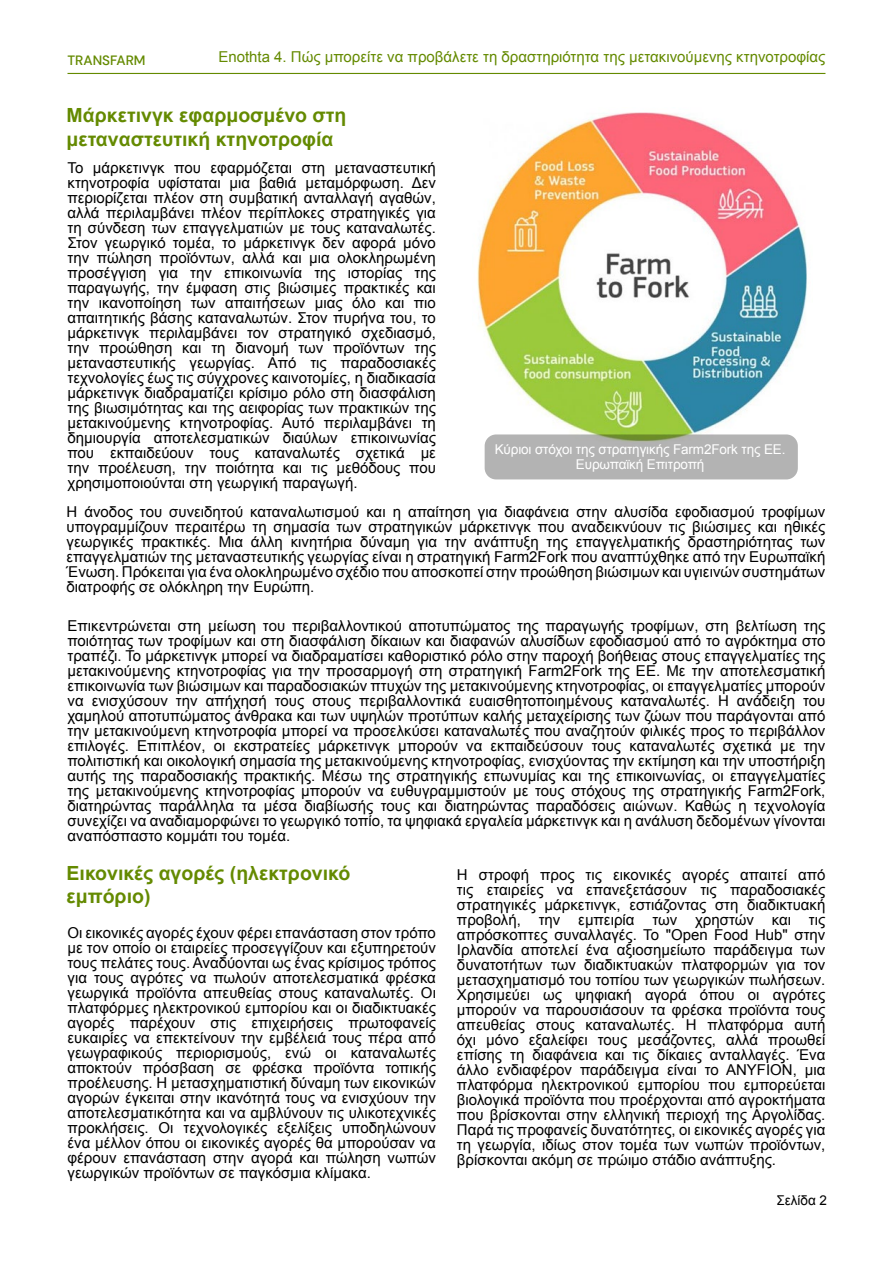
<style>
.page{position:relative;width:893px;height:1263px;background:#fff}
.page>*{position:absolute;margin:0;border:0;box-sizing:border-box;transform-origin:0 0}
.t1{font:700 19.5px/23.4px "Arial";color:#648a00}
.t2{font:15px/15px "Arial";color:#000;text-align:justify}
.t3{font:15px "Arial";color:#648a00}
.t4{font:13.5px/15px "Arial";letter-spacing:-.01em;color:#fff;text-align:center}
.t5{font:500 13.5px "DM Sans";color:#648a00}
.t6{font:13.5px "Arial";color:#000}
</style>
<div class="page">
<hr style="left:68px;top:73px;width:757px;height:1px;background:#648a00">
<img style="left:477px;top:112px;width:330px;height:336px">
<div style="left:485px;top:434px;width:313px;height:45px;background:#b3b3b3;border-radius:11px"></div>
<p class="t5" style="left:68px;top:52px;width:80px">TRANSFARM</p>
<p class="t3" style="left:218px;top:47px;width:609px">Enothta 4. Πώς μπορείτε να προβάλετε τη δραστηριότητα της μετακινούμενης κτηνοτροφίας</p>
<h1 class="t1" style="left:67px;top:104px;width:281px">Μάρκετινγκ εφαρμοσμένο στη μεταναστευτική κτηνοτροφία</h1>
<p class="t2" style="left:68px;top:160px;width:370px">Το μάρκετινγκ που εφαρμόζεται στη μεταναστευτική κτηνοτροφία υφίσταται μια βαθιά μεταμόρφωση. Δεν περιορίζεται πλέον στη συμβατική ανταλλαγή αγαθών, αλλά περιλαμβάνει πλέον περίπλοκες στρατηγικές για τη σύνδεση των επαγγελματιών με τους καταναλωτές.<br>Στον γεωργικό τομέα, το μάρκετινγκ δεν αφορά μόνο την πώληση προϊόντων, αλλά και μια ολοκληρωμένη προσέγγιση για την επικοινωνία της ιστορίας της παραγωγής, την έμφαση στις βιώσιμες πρακτικές και την ικανοποίηση των απαιτήσεων μιας όλο και πιο απαιτητικής βάσης καταναλωτών. Στον πυρήνα του, το μάρκετινγκ περιλαμβάνει τον στρατηγικό σχεδιασμό, την προώθηση και τη διανομή των προϊόντων της μεταναστευτικής γεωργίας. Από τις παραδοσιακές τεχνολογίες έως τις σύγχρονες καινοτομίες, η διαδικασία μάρκετινγκ διαδραματίζει κρίσιμο ρόλο στη διασφάλιση της βιωσιμότητας και της αειφορίας των πρακτικών της μετακινούμενης κτηνοτροφίας. Αυτό περιλαμβάνει τη δημιουργία αποτελεσματικών διαύλων επικοινωνίας που εκπαιδεύουν τους καταναλωτές σχετικά με την προέλευση, την ποιότητα και τις μεθόδους που χρησιμοποιούνται στη γεωργική παραγωγή.</p>
<p class="t4" style="left:495px;top:441px;width:292px">Κύριοι στόχοι της στρατηγικής Farm2Fork της ΕΕ.<br>Ευρωπαϊκή Επιτροπή</p>
<p class="t2" style="left:67px;top:505px;width:760px">Η άνοδος του συνειδητού καταναλωτισμού και η απαίτηση για διαφάνεια στην αλυσίδα εφοδιασμού τροφίμων υπογραμμίζουν περαιτέρω τη σημασία των στρατηγικών μάρκετινγκ που αναδεικνύουν τις βιώσιμες και ηθικές γεωργικές πρακτικές. Μια άλλη κινητήρια δύναμη για την ανάπτυξη της επαγγελματικής δραστηριότητας των επαγγελματιών της μεταναστευτικής γεωργίας είναι η στρατηγική Farm2Fork που αναπτύχθηκε από την Ευρωπαϊκή Ένωση. Πρόκειται για ένα ολοκληρωμένο σχέδιο που αποσκοπεί στην προώθηση βιώσιμων και υγιεινών συστημάτων διατροφής σε ολόκληρη την Ευρώπη.</p>
<p class="t2" style="left:68px;top:618px;width:759px">Επικεντρώνεται στη μείωση του περιβαλλοντικού αποτυπώματος της παραγωγής τροφίμων, στη βελτίωση της ποιότητας των τροφίμων και στη διασφάλιση δίκαιων και διαφανών αλυσίδων εφοδιασμού από το αγρόκτημα στο τραπέζι. Το μάρκετινγκ μπορεί να διαδραματίσει καθοριστικό ρόλο στην παροχή βοήθειας στους επαγγελματίες της μετακινούμενης κτηνοτροφίας για την προσαρμογή στη στρατηγική Farm2Fork της ΕΕ. Με την αποτελεσματική επικοινωνία των βιώσιμων και παραδοσιακών πτυχών της μετακινούμενης κτηνοτροφίας, οι επαγγελματίες μπορούν να ενισχύσουν την απήχησή τους στους περιβαλλοντικά ευαισθητοποιημένους καταναλωτές. Η ανάδειξη του χαμηλού αποτυπώματος άνθρακα και των υψηλών προτύπων καλής μεταχείρισης των ζώων που παράγονται από την μετακινούμενη κτηνοτροφία μπορεί να προσελκύσει καταναλωτές που αναζητούν φιλικές προς το περιβάλλον επιλογές. Επιπλέον, οι εκστρατείες μάρκετινγκ μπορούν να εκπαιδεύσουν τους καταναλωτές σχετικά με την πολιτιστική και οικολογική σημασία της μετακινούμενης κτηνοτροφίας, ενισχύοντας την εκτίμηση και την υποστήριξη αυτής της παραδοσιακής πρακτικής. Μέσω της στρατηγικής επωνυμίας και της επικοινωνίας, οι επαγγελματίες της μετακινούμενης κτηνοτροφίας μπορούν να ευθυγραμμιστούν με τους στόχους της στρατηγικής Farm2Fork, διατηρώντας παράλληλα τα μέσα διαβίωσής τους και διατηρώντας παραδόσεις αιώνων. Καθώς η τεχνολογία συνεχίζει να αναδιαμορφώνει το γεωργικό τοπίο, τα ψηφιακά εργαλεία μάρκετινγκ και η ανάλυση δεδομένων γίνονται αναπόσπαστο κομμάτι του τομέα.</p>
<h1 class="t1" style="left:67px;top:862px;width:285px">Εικονικές αγορές (ηλεκτρονικό εμπόριο)</h1>
<p class="t2" style="left:68px;top:925px;width:370px">Οι εικονικές αγορές έχουν φέρει επανάσταση στον τρόπο με τον οποίο οι εταιρείες προσεγγίζουν και εξυπηρετούν τους πελάτες τους. Αναδύονται ως ένας κρίσιμος τρόπος για τους αγρότες να πωλούν αποτελεσματικά φρέσκα γεωργικά προϊόντα απευθείας στους καταναλωτές. Οι πλατφόρμες ηλεκτρονικού εμπορίου και οι διαδικτυακές αγορές παρέχουν στις επιχειρήσεις πρωτοφανείς ευκαιρίες να επεκτείνουν την εμβέλειά τους πέρα από γεωγραφικούς περιορισμούς, ενώ οι καταναλωτές αποκτούν πρόσβαση σε φρέσκα προϊόντα τοπικής προέλευσης. Η μετασχηματιστική δύναμη των εικονικών αγορών έγκειται στην ικανότητά τους να ενισχύουν την αποτελεσματικότητα και να αμβλύνουν τις υλικοτεχνικές προκλήσεις. Οι τεχνολογικές εξελίξεις υποδηλώνουν ένα μέλλον όπου οι εικονικές αγορές θα μπορούσαν να φέρουν επανάσταση στην αγορά και πώληση νωπών γεωργικών προϊόντων σε παγκόσμια κλίμακα.</p>
<p class="t2" style="left:457px;top:867px;width:370px">Η στροφή προς τις εικονικές αγορές απαιτεί από τις εταιρείες να επανεξετάσουν τις παραδοσιακές στρατηγικές μάρκετινγκ, εστιάζοντας στη διαδικτυακή προβολή, την εμπειρία των χρηστών και τις απρόσκοπτες συναλλαγές. Το "Open Food Hub" στην Ιρλανδία αποτελεί ένα αξιοσημείωτο παράδειγμα των δυνατοτήτων των διαδικτυακών πλατφορμών για τον μετασχηματισμό του τοπίου των γεωργικών πωλήσεων.<br>Χρησιμεύει ως ψηφιακή αγορά όπου οι αγρότες μπορούν να παρουσιάσουν τα φρέσκα προϊόντα τους απευθείας στους καταναλωτές. Η πλατφόρμα αυτή όχι μόνο εξαλείφει τους μεσάζοντες, αλλά προωθεί επίσης τη διαφάνεια και τις δίκαιες ανταλλαγές. Ένα άλλο ενδιαφέρον παράδειγμα είναι το ANYFION, μια πλατφόρμα ηλεκτρονικού εμπορίου που εμπορεύεται βιολογικά προϊόντα που προέρχονται από αγροκτήματα που βρίσκονται στην ελληνική περιοχή της Αργολίδας.<br>Παρά τις προφανείς δυνατότητες, οι εικονικές αγορές για τη γεωργία, ιδίως στον τομέα των νωπών προϊόντων, βρίσκονται ακόμη σε πρώιμο στάδιο ανάπτυξης.</p>
<p class="t6" style="left:776px;top:1192px;width:52px">Σελίδα 2</p>
</div>
